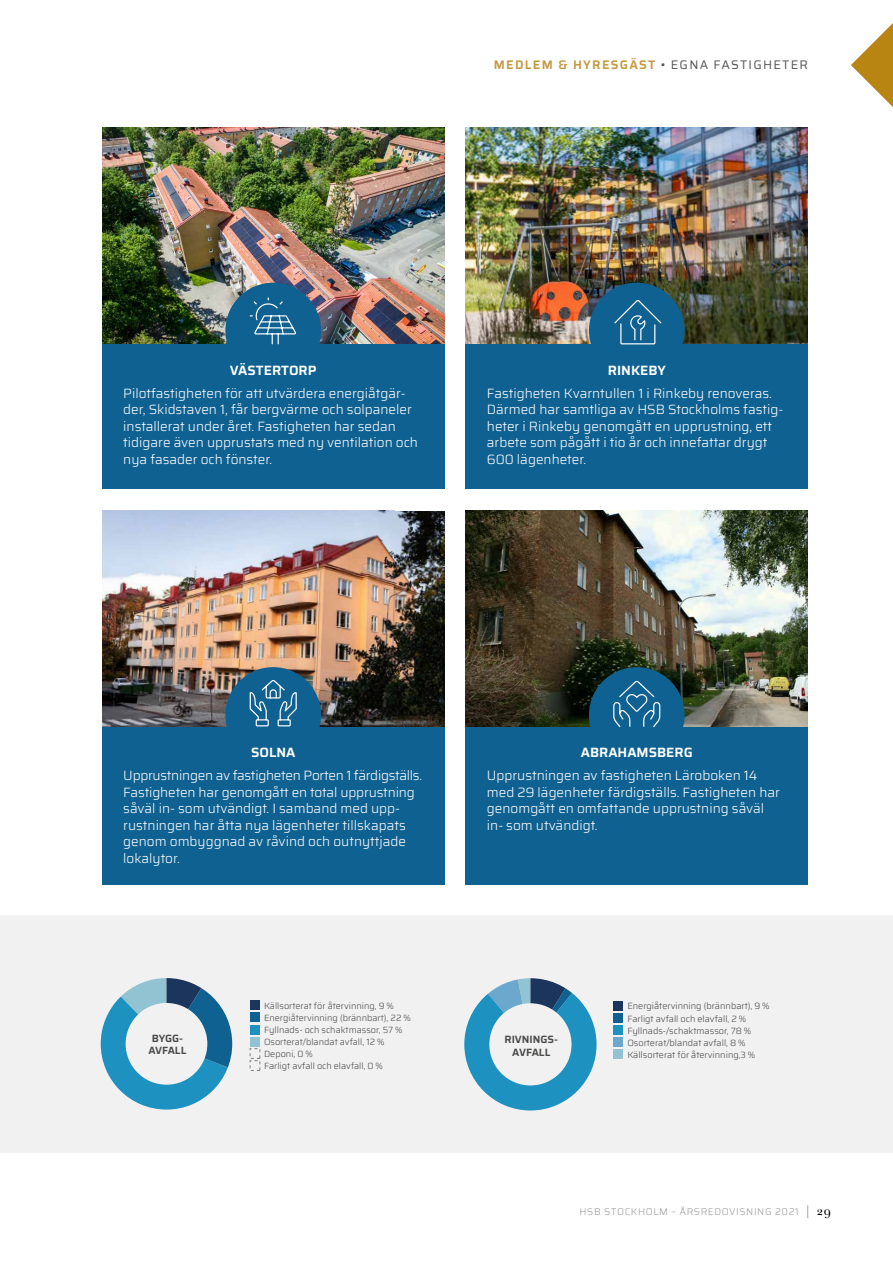
<style>
.page{position:relative;width:893px;height:1263px;background:#fff}
.page>*{position:absolute;margin:0;border:0;box-sizing:border-box;transform-origin:0 0}
.t1{font:300 13.5px/16.5px "Saira";color:#fff}
.t2{font:600 13.5px "Saira";color:#fff}
.t3{font:600 12.45px "Saira";letter-spacing:.1em;color:#c69b43}
.t4{font:600 10.65px/12.1px "Saira";color:#4a4a49;text-align:center}
.t5{font:600 10.5px/12px "Saira";letter-spacing:-.005em;color:#4a4a49;text-align:center}
.t6{font:300 9.75px "Saira";letter-spacing:.06em;color:#9d9d9c}
.t7{font:300 9.15px/12.1px "Saira";color:#4a4a49}
.t8{font:300 9px/12px "Saira";color:#4a4a49}
.s1{font-weight:400;color:#575756}
.s2{font-family:"New Baskerville Std";font-weight:400;font-size:12.75px}
.s3{font-family:"New Baskerville Std";font-weight:400;font-size:12.75px;color:#000}
</style>
<div class="page">
<div style="left:0;top:915px;width:893px;height:237px;background:#f2f1f1"></div>
<svg style="left:851px;top:23px;width:42px;height:84px"></svg>
<img style="left:466px;top:128px;width:342px;height:216px">
<img style="left:102px;top:510px;width:342px;height:217px">
<img style="left:102px;top:128px;width:342px;height:216px">
<img style="left:466px;top:510px;width:342px;height:217px">
<div style="left:225px;top:283px;width:96px;height:95px;background:#0f6191;border-radius:50%"></div>
<div style="left:589px;top:283px;width:96px;height:95px;background:#0f6191;border-radius:50%"></div>
<div style="left:225px;top:667px;width:96px;height:96px;background:#0f6191;border-radius:50%"></div>
<div style="left:589px;top:667px;width:96px;height:96px;background:#0f6191;border-radius:50%"></div>
<div style="left:466px;top:344px;width:342px;height:145px;background:#0f6191"></div>
<div style="left:102px;top:727px;width:342px;height:157px;background:#0f6191"></div>
<div style="left:102px;top:344px;width:342px;height:145px;background:#0f6191"></div>
<div style="left:466px;top:727px;width:342px;height:157px;background:#0f6191"></div>
<svg style="left:614px;top:300px;width:48px;height:45px"></svg>
<svg style="left:249px;top:680px;width:48px;height:47px"></svg>
<div style="left:613px;top:1001px;width:10px;height:10px;background:#1c355d"></div>
<div style="left:613px;top:1013px;width:10px;height:10px;background:#0f6191"></div>
<div style="left:613px;top:1025px;width:10px;height:10px;background:#1d91bf"></div>
<div style="left:613px;top:1037px;width:10px;height:10px;background:#6ca8ce"></div>
<svg style="left:464px;top:978px;width:133px;height:132px"></svg>
<div style="left:613px;top:1049px;width:10px;height:10px;background:#92c3d2"></div>
<div style="left:250px;top:1012px;width:10px;height:10px;background:#0f6191"></div>
<div style="left:250px;top:1025px;width:10px;height:9px;background:#1d91bf"></div>
<div style="left:250px;top:1037px;width:10px;height:9px;background:#92c3d2"></div>
<div style="left:250px;top:1048px;width:10px;height:10px;border:1px dashed #818181"></div>
<div style="left:250px;top:1060px;width:10px;height:11px;border:1px dashed #818181"></div>
<svg style="left:101px;top:978px;width:131px;height:131px"></svg>
<div style="left:250px;top:1000px;width:10px;height:10px;background:#1c355d"></div>
<svg style="left:249px;top:297px;width:47px;height:48px"></svg>
<svg style="left:613px;top:680px;width:48px;height:48px"></svg>
<p class="t3" style="left:494px;top:56px;width:316px">MEDLEM &amp; HYRESGÄST <span class="s1">• EGNA FASTIGHETER</span></p>
<p class="t2" style="left:230px;top:360px;width:88px">VÄSTERTORP</p>
<p class="t1" style="left:123px;top:384px;width:296px">Pilotfastigheten för att utvärdera energiåtgär&shy;der, Skidstaven 1, får bergvärme och solpaneler installerat under året. Fastigheten har sedan tidigare även upprustats med ny ventilation och nya fasader och fönster.</p>
<p class="t2" style="left:608px;top:360px;width:59px">RINKEBY</p>
<p class="t1" style="left:487px;top:384px;width:298px">Fastigheten Kvarntullen 1 i Rinkeby renoveras.<br>Därmed har samtliga av HSB Stockholms fastig&shy;heter i Rinkeby genomgått en upprustning, ett arbete som pågått i tio år och innefattar drygt 600 lägenheter.</p>
<p class="t2" style="left:251px;top:742px;width:46px">SOLNA</p>
<p class="t1" style="left:123px;top:767px;width:300px">Upprustningen av fastigheten Porten 1 färdigställs.<br>Fastigheten har genomgått en total upprustning såväl in- som utvändigt. I samband med upp&shy;rustningen har åtta nya lägenheter tillskapats genom ombyggnad av råvind och outnyttjade lokalytor.</p>
<p class="t5" style="left:148px;top:1032px;width:39px">BYGG-<br>AVFALL</p>
<p class="t8" style="left:264px;top:999px;width:148px">Källsorterat för återvinning, 9 %<br>Energiåtervinning (brännbart), 22 %<br>Fyllnads- och schaktmassor, 57 %<br>Osorterat/blandat avfall, 12 %<br>Deponi, 0 %<br>Farligt avfall och elavfall, 0 %</p>
<p class="t2" style="left:581px;top:742px;width:113px">ABRAHAMSBERG</p>
<p class="t1" style="left:487px;top:767px;width:295px">Upprustningen av fastigheten Läroboken 14 med 29 lägenheter färdigställs. Fastigheten har genomgått en omfattande upprustning såväl in- som utvändigt.</p>
<p class="t4" style="left:504px;top:1033px;width:55px">RIVNINGS-<br>AVFALL</p>
<p class="t7" style="left:627px;top:1000px;width:144px">Energiåtervinning (brännbart), 9 %<br>Farligt avfall och elavfall, 2 %<br>Fyllnads-/schaktmassor, 78 %<br>Osorterat/blandat avfall, 8 %<br>Källsorterat för återvinning,3 %</p>
<p class="t6" style="left:580px;top:1204px;width:253px">HSB STOCKHOLM – ÅRSREDOVISNING 2021 <span class="s2">|</span> <span class="s3">29</span></p>
</div>
